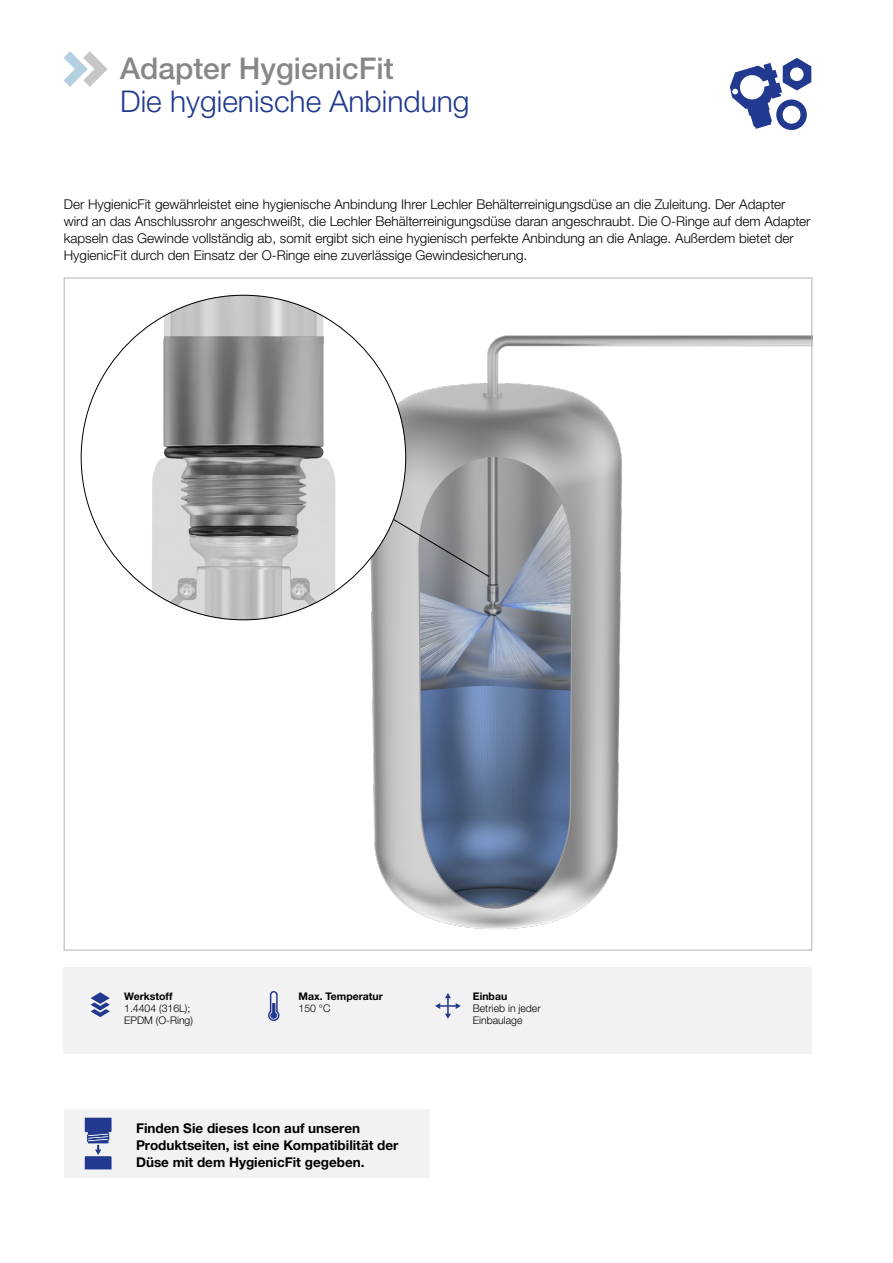
<style>
.page{position:relative;width:893px;height:1263px;background:#fff}
.page>*{position:absolute;margin:0;border:0;box-sizing:border-box;transform-origin:0 0}
.t1{font:300 30px "Helvetica Neue LTW1 G";color:#213a8f}
.t2{font:500 30px "Helvetica Neue LTW1 G";color:#878787}
.t3{font:300 13.5px/17.2px "Helvetica Neue LTW1 G";color:#000}
.t4{font:700 13.5px/17.2px "Helvetica Neue LTW1 G";color:#000}
.t5{font:300 10.5px/12px "Helvetica Neue LTW1 G";color:#000}
.t6{font:700 10.5px "Helvetica Neue LTW1 G";color:#000}
</style>
<div class="page">
<img style="left:234px;top:335px;width:576px;height:595px">
<div style="left:64px;top:968px;width:748px;height:86px;background:#f2f2f2"></div>
<div style="left:64px;top:1109px;width:365px;height:69px;background:#f2f2f2"></div>
<svg style="left:64px;top:51px;width:44px;height:36px"></svg>
<svg style="left:730px;top:58px;width:81px;height:72px"></svg>
<div style="left:81px;top:295px;width:325px;height:325px;background:#fff;border-radius:50%"></div>
<img style="left:100px;top:295px;width:287px;height:325px">
<svg style="left:392px;top:518px;width:98px;height:59px;background:#9fa0a2"></svg>
<svg style="left:91px;top:992px;width:19px;height:25px"></svg>
<svg style="left:268px;top:991px;width:11px;height:30px"></svg>
<svg style="left:435px;top:993px;width:26px;height:26px"></svg>
<svg style="left:85px;top:1118px;width:27px;height:51px"></svg>
<h1 class="t2" style="left:120px;top:50px;width:275px">Adapter HygienicFit</h1>
<h1 class="t1" style="left:120px;top:83px;width:351px">Die hygienische Anbindung</h1>
<p class="t3" style="left:64px;top:195px;width:748px">Der HygienicFit gewährleistet eine hygienische Anbindung Ihrer Lechler Behälterreinigungsdüse an die Zuleitung. Der Adapter wird an das Anschlussrohr angeschweißt, die Lechler Behälterreinigungsdüse daran angeschraubt. Die O-Ringe auf dem Adapter kapseln das Gewinde vollständig ab, somit ergibt sich eine hygienisch perfekte Anbindung an die Anlage. Außerdem bietet der HygienicFit durch den Einsatz der O-Ringe eine zuverlässige Gewindesicherung.</p>
<p class="t6" style="left:124px;top:990px;width:50px">Werkstoff</p>
<p class="t5" style="left:124px;top:1002px;width:70px">1.4404 (316L);<br>EPDM (O-Ring)</p>
<p class="t6" style="left:298px;top:990px;width:86px">Max. Temperatur</p>
<p class="t5" style="left:298px;top:1002px;width:34px">150 °C</p>
<p class="t4" style="left:136px;top:1119px;width:264px">Finden Sie dieses Icon auf unseren<br>Produktseiten, ist eine Kompatibilität der<br>Düse mit dem HygienicFit gegeben.</p>
<p class="t6" style="left:473px;top:990px;width:36px">Einbau</p>
<p class="t5" style="left:473px;top:1002px;width:69px">Betrieb in jeder<br>Einbaulage</p>
</div>
